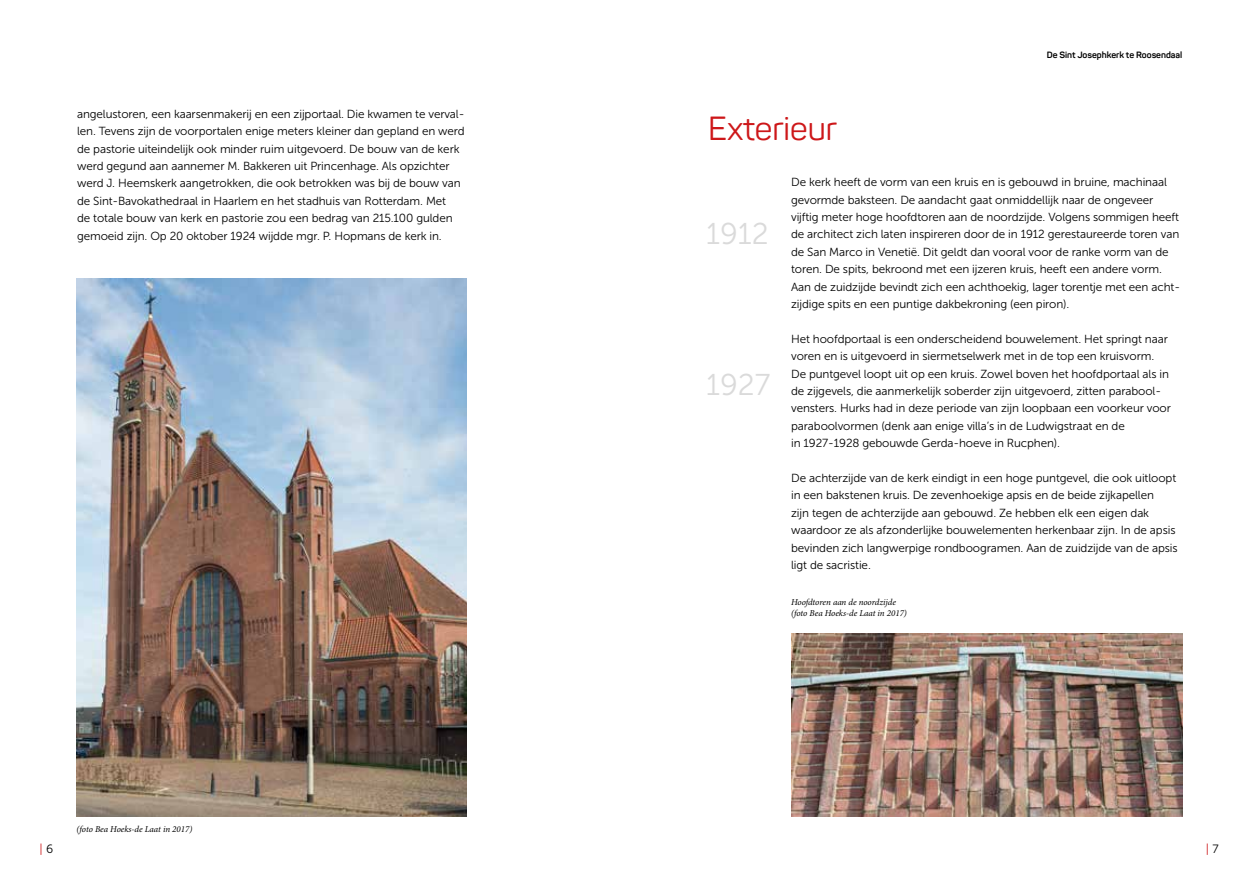
<style>
.page{position:relative;width:1259px;height:893px;background:#fff}
.page>*{position:absolute;margin:0;border:0;box-sizing:border-box;transform-origin:0 0}
.t1{font:33px "Panton";color:#cd1719}
.t2{font:30px "Museo Sans 300";color:#dadada}
.t3{font:12px "Museo Sans 300";color:#cd1719}
.t4{font:11.7px/17.4px "Museo Sans 300";letter-spacing:-.01em;color:#000}
.t5{font:italic 9px/11.4px "Minion Pro";letter-spacing:-.005em;color:#000}
.t6{font:700 9px "Panton";color:#000}
.s1{color:#000}
</style>
<div class="page">
<img style="left:77px;top:279px;width:390px;height:537px">
<img style="left:791px;top:634px;width:391px;height:182px">
<p class="t4" style="left:77px;top:105px;width:389px">angelustoren, een kaarsenmakerij en een zijportaal. Die kwamen te verval&shy;len. Tevens zijn de voorportalen enige meters kleiner dan gepland en werd de pastorie uiteindelijk ook minder ruim uitgevoerd. De bouw van de kerk werd gegund aan aannemer M. Bakkeren uit Princenhage. Als opzichter werd J. Heemskerk aangetrokken, die ook betrokken was bij de bouw van de Sint-Bavokathedraal in Haarlem en het stadhuis van Rotterdam. Met<br>de totale bouw van kerk en pastorie zou een bedrag van 215.100 gulden gemoeid zijn. Op 20 oktober 1924 wijdde mgr. P. Hopmans de kerk in.</p>
<p class="t5" style="left:77px;top:823px;width:117px">(foto Bea Hoeks-de Laat in 2017)</p>
<h1 class="t1" style="left:708px;top:108px;width:131px">Exterieur</h1>
<p class="t6" style="left:1046px;top:49px;width:137px">De Sint Josephkerk te Roosendaal</p>
<h2 class="t2" style="left:706px;top:218px;width:64px">1912</h2>
<h2 class="t2" style="left:706px;top:368px;width:66px">1927</h2>
<p class="t4" style="left:791px;top:174px;width:390px">De kerk heeft de vorm van een kruis en is gebouwd in bruine, machinaal gevormde baksteen. De aandacht gaat onmiddellijk naar de ongeveer vijftig meter hoge hoofdtoren aan de noordzijde. Volgens sommigen heeft de architect zich laten inspireren door de in 1912 gerestaureerde toren van de San Marco in Venetië. Dit geldt dan vooral voor de ranke vorm van de toren. De spits, bekroond met een ijzeren kruis, heeft een andere vorm.<br>Aan de zuidzijde bevindt zich een achthoekig, lager torentje met een acht&shy;zijdige spits en een puntige dakbekroning (een piron).</p>
<p class="t4" style="left:791px;top:330px;width:381px">Het hoofdportaal is een onderscheidend bouwelement. Het springt naar voren en is uitgevoerd in siermetselwerk met in de top een kruisvorm.<br>De puntgevel loopt uit op een kruis. Zowel boven het hoofdportaal als in de zijgevels, die aanmerkelijk soberder zijn uitgevoerd, zitten parabool&shy;vensters. Hurks had in deze periode van zijn loopbaan een voorkeur voor paraboolvormen (denk aan enige villa’s in de Ludwigstraat en de<br>in 1927-1928 gebouwde Gerda-hoeve in Rucphen).</p>
<p class="t4" style="left:791px;top:469px;width:388px">De achterzijde van de kerk eindigt in een hoge puntgevel, die ook uitloopt in een bakstenen kruis. De zevenhoekige apsis en de beide zijkapellen<br>zijn tegen de achterzijde aan gebouwd. Ze hebben elk een eigen dak waardoor ze als afzonderlijke bouwelementen herkenbaar zijn. In de apsis bevinden zich langwerpige rondboogramen. Aan de zuidzijde van de apsis ligt de sacristie.</p>
<p class="t5" style="left:791px;top:596px;width:117px">Hoofdtoren aan de noordzijde (foto Bea Hoeks-de Laat in 2017)</p>
<p class="t3" style="left:39px;top:842px;width:15px">| <span class="s1">6</span></p>
<p class="t3" style="left:1205px;top:842px;width:14px">| <span class="s1">7</span></p>
</div>
